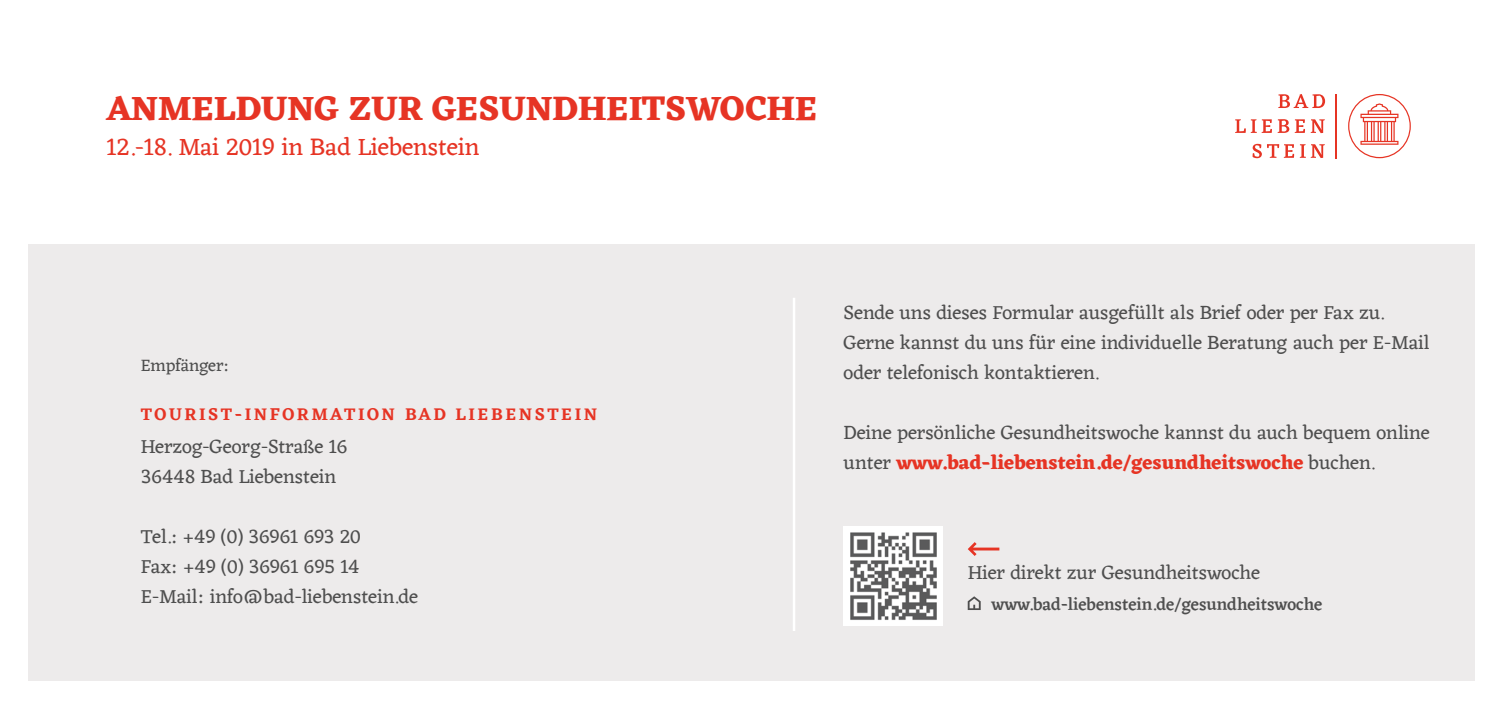
<style>
.page{position:relative;width:1503px;height:709px;background:#fff}
.page>*{position:absolute;margin:0;border:0;box-sizing:border-box;transform-origin:0 0}
.t1{font:700 35px "Eczar";letter-spacing:-.01em;color:#e63424}
.t2{font:25px "Eczar";color:#e63424}
.t3{font:20px/30px "Eczar";color:#4e4e4e}
.t4{font:500 17.5px "Eczar";color:#4e4e4e}
.t5{font:600 17.5px "Eczar";letter-spacing:.14em;color:#e63424}
.t6{font:17.5px "Eczar";letter-spacing:-.015em;color:#4e4e4e}
.s1{font-weight:700;color:#e63424}
</style>
<div class="page">
<div style="left:28px;top:244px;width:1446px;height:436px;background:#edebeb"></div>
<hr style="left:792px;top:298px;width:3px;height:333px;background:#fff">
<img style="left:843px;top:526px;width:100px;height:99px">
<svg style="left:967px;top:596px;width:13px;height:14px"></svg>
<svg style="left:967px;top:542px;width:32px;height:14px"></svg>
<svg style="left:1278px;top:94px;width:47px;height:14px"></svg>
<svg style="left:1235px;top:119px;width:36px;height:14px"></svg>
<svg style="left:1277px;top:119px;width:27px;height:14px"></svg>
<svg style="left:1310px;top:119px;width:14px;height:14px"></svg>
<svg style="left:1252px;top:144px;width:72px;height:14px"></svg>
<hr style="left:1335px;top:94px;width:2px;height:64px;background:#e63424">
<svg style="left:1348px;top:94px;width:62px;height:64px"></svg>
<h1 class="t1" style="left:106px;top:87px;width:712px">ANMELDUNG ZUR GESUNDHEITSWOCHE</h1>
<p class="t2" style="left:106px;top:129px;width:375px">12.-18. Mai 2019 in Bad Liebenstein</p>
<p class="t6" style="left:141px;top:353px;width:90px">Empfänger:</p>
<p class="t5" style="left:141px;top:403px;width:458px">TOURIST-INFORMATION BAD LIEBENSTEIN</p>
<p class="t3" style="left:141px;top:432px;width:208px">Herzog-Georg-Straße 16<br>36448 Bad Liebenstein</p>
<p class="t3" style="left:141px;top:522px;width:279px">Tel.: +49 (0) 36961 693 20<br>Fax: +49 (0) 36961 695 14<br>E-Mail: info@bad-liebenstein.de</p>
<p class="t3" style="left:843px;top:298px;width:587px">Sende uns dieses Formular ausgefüllt als Brief oder per Fax zu.<br>Gerne kannst du uns für eine individuelle Beratung auch per E-Mail oder telefonisch kontaktieren.</p>
<p class="t3" style="left:843px;top:418px;width:587px">Deine persönliche Gesundheitswoche kannst du auch bequem online unter <span class="s1">www.bad-liebenstein.de/gesundheitswoche</span> buchen.</p>
<p class="t3" style="left:967px;top:558px;width:294px">Hier direkt zur Gesundheitswoche</p>
<p class="t4" style="left:991px;top:593px;width:332px">www.bad-liebenstein.de/gesundheitswoche</p>
</div>
